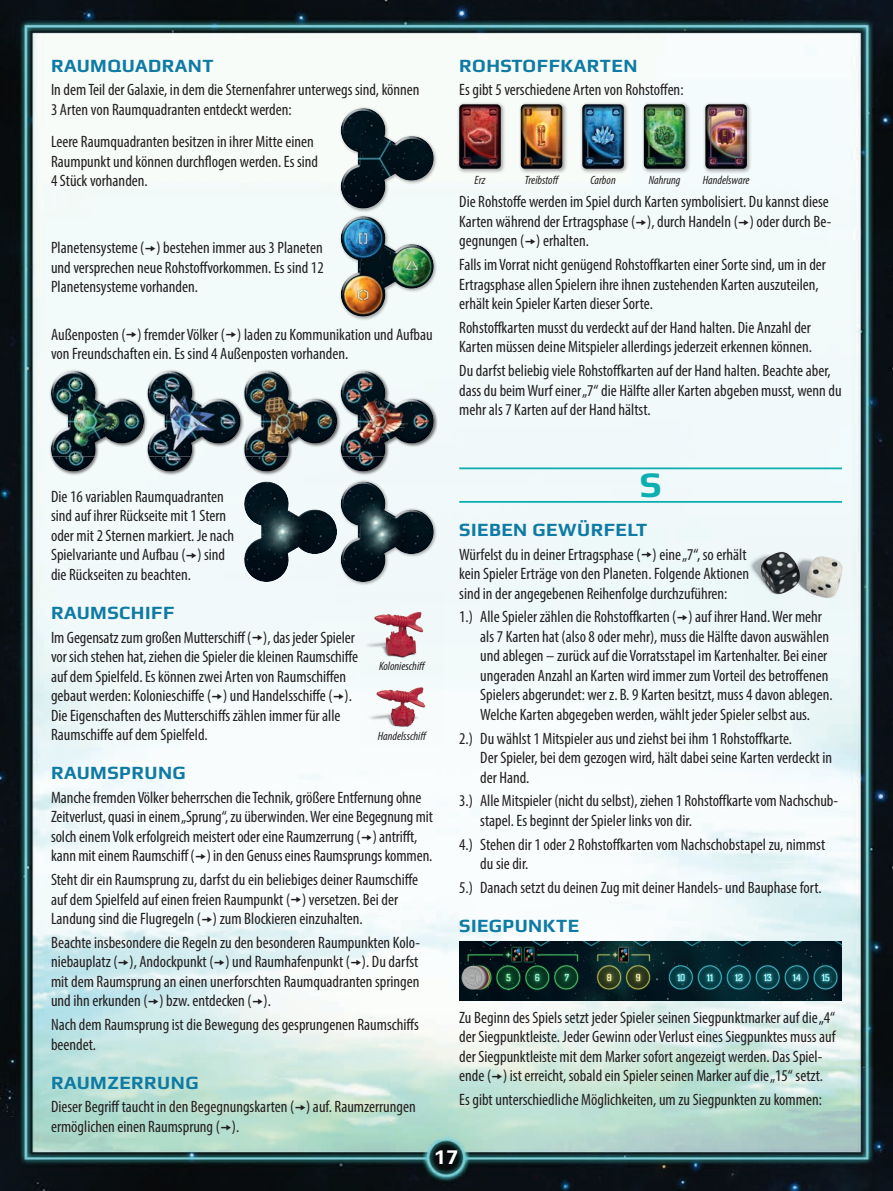
<style>
.page{position:relative;width:893px;height:1191px;background:#fff}
.page>*{position:absolute;margin:0;border:0;box-sizing:border-box;transform-origin:0 0}
.Buchstaben{font:700 36px "Play";color:#0dafb0}
.t1{font:700 21px "Play";color:#fff}
.HEAD{font:700 18.75px "Play";letter-spacing:.025em;color:#0f7ba4}
.Copy{font:condensed 16.5px/19.5px "Myriad Pro";color:#231f20}
.Copy-2{font:italic condensed 12px "Myriad Pro";color:#231f20}
</style>
<div class="page">
<img style="left:0;top:0;width:893px;height:1191px">
<img style="left:360px;top:593px;width:82px;height:82px">
<img style="left:361px;top:664px;width:82px;height:82px">
<img style="left:744px;top:536px;width:115px;height:73px">
<div style="left:339px;top:214px;width:98px;height:106px;background:#231f20;opacity:.4"></div>
<div style="left:340px;top:213px;width:96px;height:89px;background:#f2fafa"></div>
<div style="left:340px;top:216px;width:96px;height:101px;background:#231f20;opacity:.75"></div>
<div style="left:339px;top:106px;width:98px;height:106px;background:#231f20;opacity:.4"></div>
<div style="left:340px;top:105px;width:96px;height:89px;background:#f8fcf9"></div>
<div style="left:340px;top:108px;width:96px;height:101px;background:#231f20;opacity:.75"></div>
<div style="left:46px;top:368px;width:393px;height:110px;background:#231f20;opacity:.75"></div>
<img style="left:243px;top:570px;width:94px;height:12px">
<div style="left:243px;top:480px;width:96px;height:90px;background:#fff;opacity:.75"></div>
<div style="left:339px;top:479px;width:98px;height:107px;background:#231f20;opacity:.4"></div>
<div style="left:340px;top:478px;width:96px;height:89px;background:#fff;opacity:.75"></div>
<div style="left:340px;top:482px;width:96px;height:100px;background:#231f20;opacity:.75"></div>
<div style="left:457px;top:102px;width:49px;height:72px;background:#231f20;opacity:.4"></div>
<img style="left:459px;top:104px;width:42px;height:65px">
<div style="left:641px;top:102px;width:50px;height:72px;background:#231f20;opacity:.4"></div>
<img style="left:644px;top:104px;width:41px;height:65px">
<div style="left:518px;top:102px;width:50px;height:72px;background:#231f20;opacity:.4"></div>
<img style="left:521px;top:104px;width:41px;height:65px">
<div style="left:580px;top:102px;width:49px;height:72px;background:#231f20;opacity:.4"></div>
<img style="left:582px;top:104px;width:42px;height:65px">
<div style="left:703px;top:102px;width:49px;height:72px;background:#231f20;opacity:.4"></div>
<img style="left:705px;top:104px;width:42px;height:65px">
<img style="left:459px;top:941px;width:383px;height:60px">
<hr style="left:459px;top:467px;width:383px;height:2px;background:#0dafb0">
<hr style="left:459px;top:501px;width:383px;height:2px;background:#0dafb0">
<svg style="left:146px;top:245px;width:9px;height:6px"></svg>
<svg style="left:127px;top:332px;width:10px;height:6px"></svg>
<svg style="left:226px;top:332px;width:10px;height:6px"></svg>
<svg style="left:187px;top:552px;width:9px;height:6px"></svg>
<svg style="left:252px;top:635px;width:10px;height:5px"></svg>
<svg style="left:212px;top:693px;width:10px;height:6px"></svg>
<svg style="left:334px;top:693px;width:10px;height:6px"></svg>
<svg style="left:362px;top:834px;width:10px;height:6px"></svg>
<svg style="left:196px;top:853px;width:10px;height:6px"></svg>
<svg style="left:291px;top:897px;width:10px;height:6px"></svg>
<svg style="left:202px;top:916px;width:10px;height:6px"></svg>
<svg style="left:119px;top:959px;width:10px;height:6px"></svg>
<svg style="left:215px;top:959px;width:9px;height:6px"></svg>
<svg style="left:351px;top:959px;width:10px;height:6px"></svg>
<svg style="left:149px;top:998px;width:9px;height:6px"></svg>
<svg style="left:253px;top:998px;width:10px;height:6px"></svg>
<svg style="left:295px;top:1104px;width:10px;height:6px"></svg>
<svg style="left:221px;top:1124px;width:10px;height:6px"></svg>
<svg style="left:636px;top:219px;width:10px;height:6px"></svg>
<svg style="left:739px;top:219px;width:10px;height:6px"></svg>
<svg style="left:525px;top:239px;width:10px;height:5px"></svg>
<svg style="left:642px;top:552px;width:10px;height:6px"></svg>
<svg style="left:678px;top:614px;width:9px;height:6px"></svg>
<svg style="left:492px;top:1073px;width:10px;height:6px"></svg>
<p class="HEAD" style="left:51px;top:54px;width:164px">RAUMQUADRANT</p>
<p class="Copy" style="left:51px;top:80px;width:370px">In dem Teil der Galaxie, in dem die Sternenfahrer unterwegs sind, können<br>3 Arten von Raumquadranten entdeckt werden:</p>
<p class="Copy" style="left:51px;top:132px;width:269px">Leere Raumquadranten besitzen in ihrer Mitte einen<br>Raumpunkt und können durchflogen werden. Es sind<br>4 Stück vorhanden.</p>
<p class="Copy" style="left:51px;top:238px;width:274px;text-align:justify">Planetensysteme ( ) bestehen immer aus 3 Planeten und versprechen neue Rohstoffvorkommen. Es sind 12<br>Planetensysteme vorhanden.</p>
<p class="Copy" style="left:51px;top:324px;width:383px">Außenposten ( ) fremder Völker ( ) laden zu Kommunikation und Aufbau von Freundschaften ein. Es sind 4 Außenposten vorhanden.</p>
<p class="Copy" style="left:51px;top:486px;width:185px">Die 16 variablen Raumquadranten sind auf ihrer Rückseite mit 1 Stern oder mit 2 Sternen markiert. Je nach Spielvariante und Aufbau ( ) sind die Rückseiten zu beachten.</p>
<p class="HEAD" style="left:51px;top:601px;width:125px">RAUMSCHIFF</p>
<p class="Copy" style="left:51px;top:627px;width:309px">Im Gegensatz zum großen Mutterschiff ( ), das jeder Spieler vor sich stehen hat, ziehen die Spieler die kleinen Raumschiffe auf dem Spielfeld. Es können zwei Arten von Raumschiffen gebaut werden: Kolonieschiffe ( ) und Handelsschiffe ( ).<br>Die Eigenschaften des Mutterschiffs zählen immer für alle Raumschiffe auf dem Spielfeld.</p>
<p class="HEAD" style="left:51px;top:761px;width:136px">RAUMSPRUNG</p>
<p class="Copy" style="left:51px;top:787px;width:383px">Manche fremden Völker beherrschen die Technik, größere Entfernung ohne Zeitverlust, quasi in einem „Sprung“, zu überwinden. Wer eine Begegnung mit solch einem Volk erfolgreich meistert oder eine Raumzerrung ( ) antrifft, kann mit einem Raumschiff ( ) in den Genuss eines Raumsprungs kommen.</p>
<p class="Copy" style="left:51px;top:869px;width:369px">Steht dir ein Raumsprung zu, darfst du ein beliebiges deiner Raumschiffe auf dem Spielfeld auf einen freien Raumpunkt ( ) versetzen. Bei der<br>Landung sind die Flugregeln ( ) zum Blockieren einzuhalten.</p>
<p class="Copy" style="left:51px;top:932px;width:371px;text-align:justify">Beachte insbesondere die Regeln zu den besonderen Raumpunkten Kolo&shy;niebauplatz ( ), Andockpunkt ( ) und Raumhafenpunkt ( ). Du darfst mit dem Raumsprung an einen unerforschten Raumquadranten springen und ihn erkunden ( ) bzw. entdecken ( ).</p>
<p class="Copy" style="left:51px;top:1014px;width:369px">Nach dem Raumsprung ist die Bewegung des gesprungenen Raumschiffs beendet.</p>
<p class="HEAD" style="left:51px;top:1071px;width:149px">RAUMZERRUNG</p>
<p class="Copy" style="left:51px;top:1097px;width:366px">Dieser Begriff taucht in den Begegnungskarten ( ) auf. Raumzerrungen ermöglichen einen Raumsprung ( ).</p>
<p class="Copy-2" style="left:379px;top:658px;width:48px">Kolonieschiff</p>
<p class="Copy-2" style="left:378px;top:728px;width:51px">Handelsschiff</p>
<p class="HEAD" style="left:459px;top:54px;width:180px">ROHSTOFFKARTEN</p>
<p class="Copy" style="left:459px;top:80px;width:226px">Es gibt 5 verschiedene Arten von Rohstoffen:</p>
<p class="Copy-2" style="left:475px;top:173px;width:12px">Erz</p>
<p class="Copy-2" style="left:525px;top:173px;width:36px">Treibstoff</p>
<p class="Copy-2" style="left:590px;top:173px;width:27px">Carbon</p>
<p class="Copy-2" style="left:649px;top:173px;width:33px">Nahrung</p>
<p class="Copy-2" style="left:703px;top:173px;width:48px">Handelsware</p>
<p class="Copy" style="left:459px;top:192px;width:374px">Die Rohstoffe werden im Spiel durch Karten symbolisiert. Du kannst diese<br>Karten während der Ertragsphase ( ), durch Handeln ( ) oder durch Be&shy;gegnungen ( ) erhalten.</p>
<p class="Copy" style="left:459px;top:255px;width:368px">Falls im Vorrat nicht genügend Rohstoffkarten einer Sorte sind, um in der<br>Ertragsphase allen Spielern ihre ihnen zustehenden Karten auszuteilen, erhält kein Spieler Karten dieser Sorte.</p>
<p class="Copy" style="left:459px;top:317px;width:354px">Rohstoffkarten musst du verdeckt auf der Hand halten. Die Anzahl der<br>Karten müssen deine Mitspieler allerdings jederzeit erkennen können.</p>
<p class="Copy" style="left:459px;top:361px;width:384px">Du darfst beliebig viele Rohstoffkarten auf der Hand halten. Beachte aber, dass du beim Wurf einer „7“ die Hälfte aller Karten abgeben musst, wenn du mehr als 7 Karten auf der Hand hältst.</p>
<p class="Buchstaben" style="left:640px;top:463px;width:23px">S</p>
<p class="HEAD" style="left:459px;top:518px;width:189px">SIEBEN GEWÜRFELT</p>
<p class="Copy" style="left:459px;top:544px;width:291px">Würfelst du in deiner Ertragsphase ( ) eine „7“, so erhält kein Spieler Erträge von den Planeten. Folgende Aktionen sind in der angegebenen Reihenfolge durchzuführen:</p>
<p class="Copy" style="left:480px;top:607px;width:354px;text-indent:-21px">1.) Alle Spieler zählen die Rohstoffkarten ( ) auf ihrer Hand. Wer mehr als 7 Karten hat (also 8 oder mehr), muss die Hälfte davon auswählen und ablegen – zurück auf die Vorratsstapel im Kartenhalter. Bei einer ungeraden Anzahl an Karten wird immer zum Vorteil des betroffenen Spielers abgerundet: wer z. B. 9 Karten besitzt, muss 4 davon ablegen.<br>Welche Karten abgegeben werden, wählt jeder Spieler selbst aus.</p>
<p class="Copy" style="left:480px;top:728px;width:353px;text-indent:-21px">2.) Du wählst 1 Mitspieler aus und ziehst bei ihm 1 Rohstoffkarte.<br>Der Spieler, bei dem gezogen wird, hält dabei seine Karten verdeckt in der Hand.</p>
<p class="Copy" style="left:480px;top:791px;width:359px;text-indent:-21px">3.) Alle Mitspieler (nicht du selbst), ziehen 1 Rohstoffkarte vom Nachschub&shy;stapel. Es beginnt der Spieler links von dir.</p>
<p class="Copy" style="left:480px;top:834px;width:346px;text-indent:-21px">4.) Stehen dir 1 oder 2 Rohstoffkarten vom Nachschobstapel zu, nimmst du sie dir.</p>
<p class="Copy" style="left:459px;top:877px;width:364px">5.) Danach setzt du deinen Zug mit deiner Handels- und Bauphase fort.</p>
<p class="HEAD" style="left:459px;top:914px;width:121px">SIEGPUNKTE</p>
<p class="Copy" style="left:459px;top:1007px;width:378px">Zu Beginn des Spiels setzt jeder Spieler seinen Siegpunktmarker auf die „4“ der Siegpunktleiste. Jeder Gewinn oder Verlust eines Siegpunktes muss auf der Siegpunktleiste mit dem Marker sofort angezeigt werden. Das Spiel&shy;ende ( ) ist erreicht, sobald ein Spieler seinen Marker auf die „15“ setzt.</p>
<p class="Copy" style="left:459px;top:1089px;width:364px">Es gibt unterschiedliche Möglichkeiten, um zu Siegpunkten zu kommen:</p>
<p class="t1" style="left:434px;top:1144px;width:26px">17</p>
</div>
